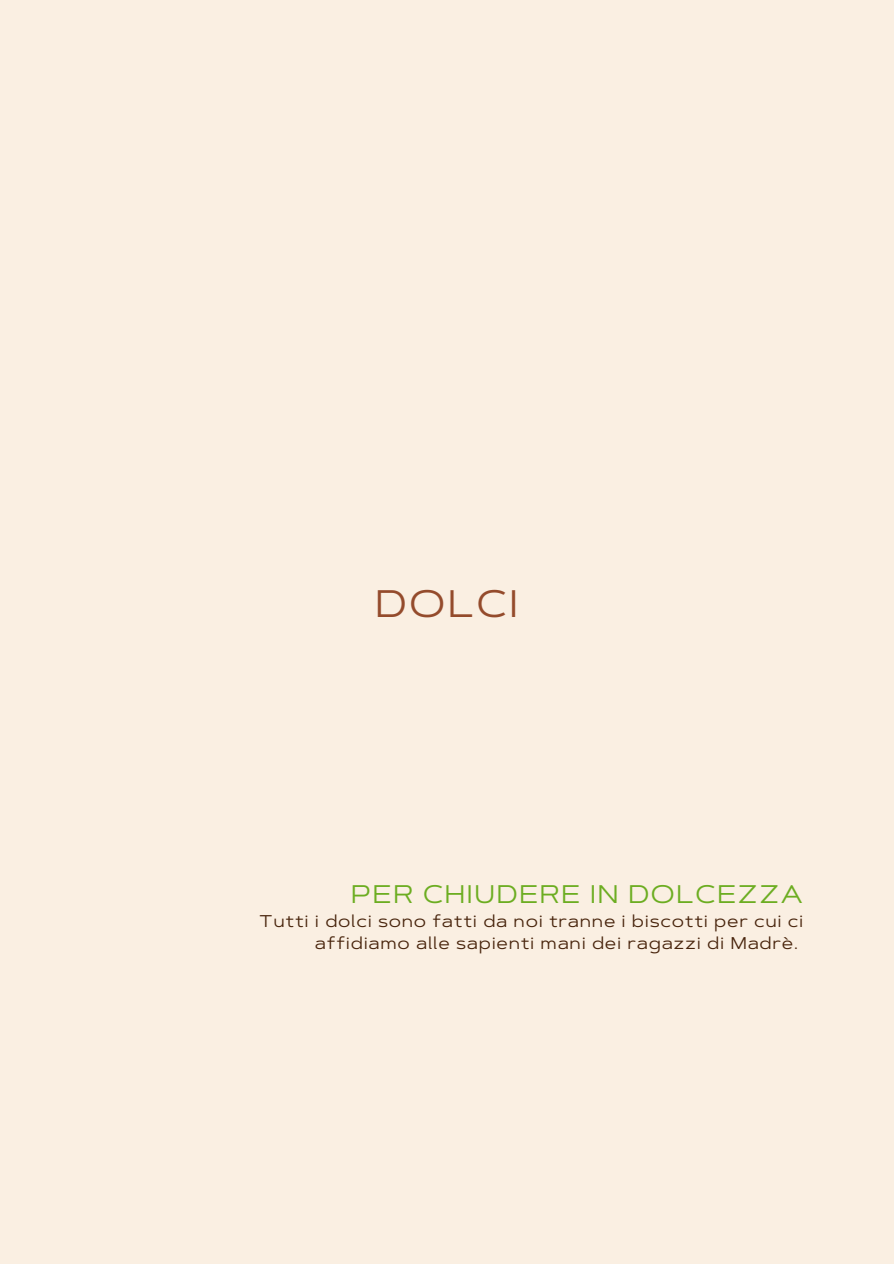
<style>
.page{position:relative;width:894px;height:1264px;background:#fff}
.page>*{position:absolute;margin:0;border:0;box-sizing:border-box;transform-origin:0 0}
.t1{font:38.25px "Artegra Sans Ex";letter-spacing:.04em;color:#944b2c}
.t2{font:25.5px "Artegra Sans Ex";letter-spacing:.04em;color:#6cad21}
.t3{font:16.95px/22.6px "Artegra Sans Ex";letter-spacing:.04em;color:#48240c}
</style>
<div class="page">
<div style="left:0;top:0;width:893px;height:1263px;background:#faefe2"></div>
<h1 class="t1" style="left:375px;top:580px;width:145px">DOLCI</h1>
<p class="t2" style="left:351px;top:877px;width:453px">PER CHIUDERE IN DOLCEZZA</p>
<p class="t3" style="left:315px;top:909px;width:490px;text-indent:-56px">Tutti i dolci sono fatti da noi tranne i biscotti per cui ci affidiamo alle sapienti mani dei ragazzi di Madrè.</p>
</div>
